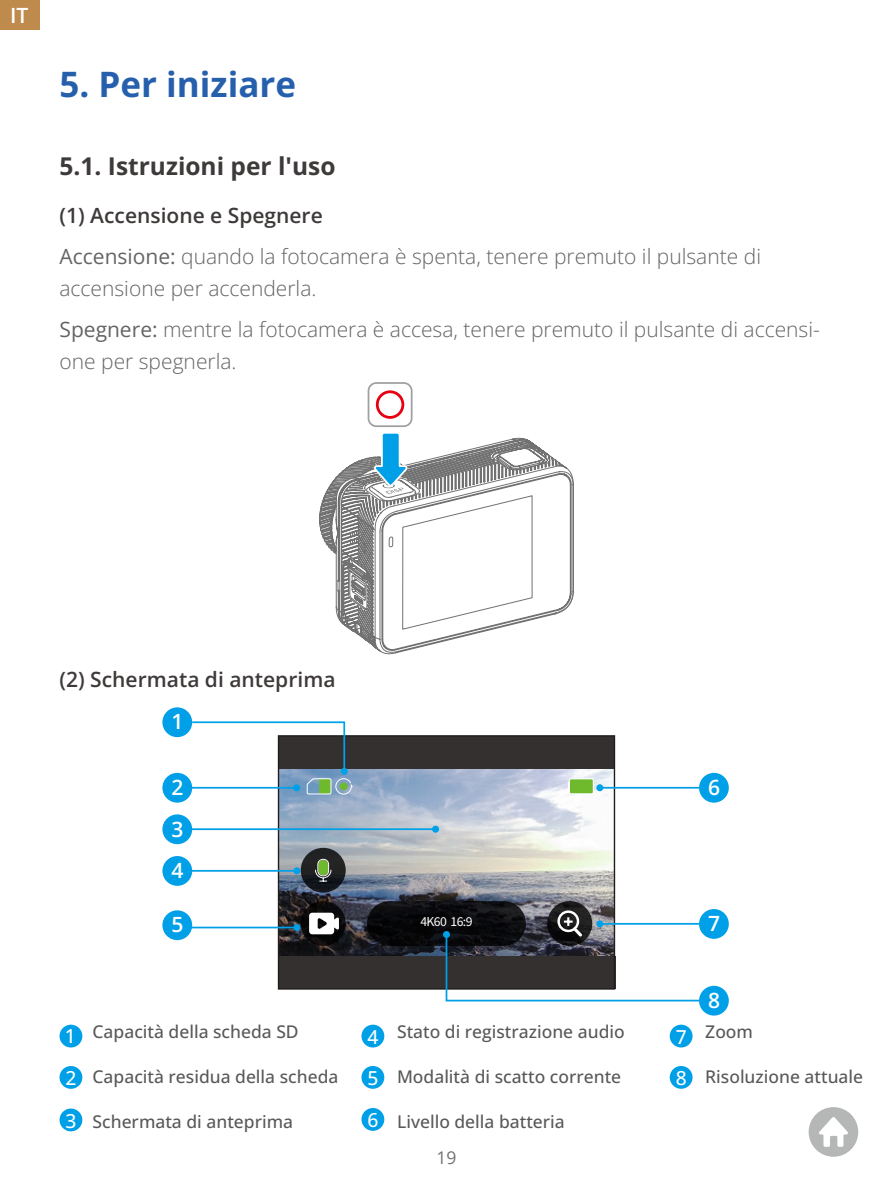
<style>
.page{position:relative;width:893px;height:1191px;background:#fff}
.page>*{position:absolute;margin:0;border:0;box-sizing:border-box;transform-origin:0 0}
.t1{font:700 35px "Open Sans";color:#2660ad}
.t2{font:700 24.5px "Open Sans";color:#3e3a39}
.t3{font:300 21px/41.3px "Open Sans";color:#656464}
.t4{font:600 21px "Open Sans";color:#3e3a39}
.t5{font:600 21px "Open Sans";color:#fff}
.t6{font:500 19.25px "Open Sans";color:#fff}
.t7{font:500 17.5px "Open Sans";color:#595757}
.t8{font:17.5px "Open Sans";color:#727171}
.t9{font:12.25px "Noto Sans SC";letter-spacing:-.05em;color:#fff}
.s1{font-weight:600;color:#3e3a39}
.s2{font-weight:400}
</style>
<div class="page">
<div style="left:0;top:0;width:40px;height:30px;background:#be8b4c"></div>
<svg style="left:809px;top:1107px;width:49px;height:49px"></svg>
<div style="left:368px;top:382px;width:45px;height:45px;border:2px solid #9fa0a0;border-radius:8px"></div>
<div style="left:376px;top:390px;width:28px;height:29px;border:3px solid #e60012;border-radius:50%"></div>
<svg style="left:319px;top:433px;width:249px;height:221px"></svg>
<img style="left:280px;top:768px;width:333px;height:188px">
<div style="left:279px;top:736px;width:335px;height:32px;background:#33302f"></div>
<div style="left:278px;top:956px;width:337px;height:32px;background:#33302f"></div>
<svg style="left:367px;top:901px;width:159px;height:45px;background:#0b0c0f"></svg>
<svg style="left:547px;top:901px;width:45px;height:45px"></svg>
<svg style="left:301px;top:901px;width:45px;height:45px"></svg>
<div style="left:301px;top:848px;width:45px;height:44px;background:linear-gradient(to bottom,#292928,#11151b);border-radius:50%"></div>
<div style="left:318px;top:860px;width:10px;height:15px;background:#6fba2c;border-radius:5px"></div>
<div style="left:317px;top:859px;width:12px;height:17px;border:1px solid #fff;border-radius:5px"></div>
<svg style="left:315px;top:869px;width:17px;height:13px"></svg>
<svg style="left:309px;top:912px;width:30px;height:22px"></svg>
<svg style="left:568px;top:778px;width:26px;height:16px"></svg>
<div style="left:557px;top:910px;width:22px;height:22px;border:2px solid #fff;border-radius:50%"></div>
<div style="left:60px;top:1024px;width:22px;height:23px;background:#00a0e9;border-radius:50%"></div>
<div style="left:60px;top:1108px;width:22px;height:23px;background:#00a0e9;border-radius:50%"></div>
<div style="left:361px;top:1024px;width:23px;height:23px;background:#00a0e9;border-radius:50%"></div>
<div style="left:670px;top:1024px;width:23px;height:23px;background:#00a0e9;border-radius:50%"></div>
<div style="left:361px;top:1066px;width:23px;height:22px;background:#00a0e9;border-radius:50%"></div>
<div style="left:670px;top:1066px;width:23px;height:22px;background:#00a0e9;border-radius:50%"></div>
<div style="left:361px;top:1108px;width:23px;height:22px;background:#00a0e9;border-radius:50%"></div>
<div style="left:60px;top:1066px;width:22px;height:22px;background:#00a0e9;border-radius:50%"></div>
<div style="left:699px;top:773px;width:30px;height:29px;background:#00a0e9;border-radius:50%"></div>
<div style="left:162px;top:910px;width:30px;height:30px;background:#00a0e9;border-radius:50%"></div>
<div style="left:699px;top:909px;width:30px;height:29px;background:#00a0e9;border-radius:50%"></div>
<div style="left:699px;top:985px;width:30px;height:30px;background:#00a0e9;border-radius:50%"></div>
<div style="left:162px;top:707px;width:30px;height:30px;background:#00a0e9;border-radius:50%"></div>
<svg style="left:190px;top:720px;width:163px;height:75px"></svg>
<div style="left:341px;top:768px;width:7px;height:7px;background:#00a3e7;border-radius:50%"></div>
<div style="left:162px;top:773px;width:30px;height:29px;background:#00a0e9;border-radius:50%"></div>
<div style="left:162px;top:856px;width:30px;height:29px;background:#00a0e9;border-radius:50%"></div>
<div style="left:162px;top:814px;width:30px;height:30px;background:#00a0e9;border-radius:50%"></div>
<hr style="left:191px;top:787px;width:106px;height:1px;background:#00a0e9">
<div style="left:293px;top:784px;width:7px;height:7px;background:#00a0e9;border-radius:50%"></div>
<hr style="left:600px;top:787px;width:100px;height:1px;background:#00a0e9">
<div style="left:596px;top:784px;width:7px;height:7px;background:#00a0e9;border-radius:50%"></div>
<hr style="left:189px;top:870px;width:108px;height:1px;background:#00a0e9">
<div style="left:293px;top:867px;width:7px;height:7px;background:#00a0e9;border-radius:50%"></div>
<hr style="left:189px;top:828px;width:247px;height:2px;background:#00a0e9">
<div style="left:432px;top:825px;width:7px;height:7px;background:#00a0e9;border-radius:50%"></div>
<hr style="left:189px;top:926px;width:108px;height:2px;background:#00a0e9">
<div style="left:293px;top:924px;width:7px;height:7px;background:#00a0e9;border-radius:50%"></div>
<svg style="left:445px;top:917px;width:260px;height:85px"></svg>
<div style="left:443px;top:931px;width:7px;height:7px;background:#00a0e9;border-radius:50%"></div>
<hr style="left:600px;top:923px;width:103px;height:1px;background:#00a0e9">
<div style="left:596px;top:920px;width:7px;height:7px;background:#00a0e9;border-radius:50%"></div>
<p class="t5" style="left:10px;top:1px;width:20px">IT</p>
<h1 class="t1" style="left:60px;top:60px;width:238px">5. Per iniziare</h1>
<p class="t2" style="left:60px;top:149px;width:277px">5.1. Istruzioni per l'uso</p>
<p class="t3" style="left:60px;top:194px;width:703px"><span class="s1">(1) Accensione e Spegnere<br></span><span class="s2">Accensione:</span> quando la fotocamera è spenta, tenere premuto il pulsante di</p>
<p class="t3" style="left:60px;top:267px;width:762px">accensione per accenderla.<br><span class="s2">Spegnere:</span> mentre la fotocamera è accesa, tenere premuto il pulsante di accensi-</p>
<p class="t3" style="left:60px;top:340px;width:179px">one per spegnerla.</p>
<p class="t4" style="left:60px;top:665px;width:278px">(2) Schermata di anteprima</p>
<p class="t5" style="left:172px;top:707px;width:14px">1</p>
<p class="t5" style="left:172px;top:773px;width:14px">2</p>
<p class="t5" style="left:708px;top:773px;width:14px">6</p>
<p class="t5" style="left:172px;top:814px;width:14px">3</p>
<p class="t5" style="left:172px;top:856px;width:14px">4</p>
<p class="t5" style="left:172px;top:910px;width:14px">5</p>
<p class="t5" style="left:708px;top:909px;width:14px">7</p>
<p class="t9" style="left:420px;top:914px;width:54px">4K60 16:9</p>
<p class="t7" style="left:93px;top:1020px;width:208px">Capacità della scheda SD</p>
<p class="t7" style="left:93px;top:1064px;width:247px">Capacità residua della scheda</p>
<p class="t7" style="left:93px;top:1109px;width:202px">Schermata di anteprima</p>
<p class="t7" style="left:397px;top:1020px;width:229px">Stato di registrazione audio</p>
<p class="t7" style="left:397px;top:1064px;width:226px">Modalità di scatto corrente</p>
<p class="t7" style="left:397px;top:1109px;width:169px">Livello della batteria</p>
<p class="t6" style="left:65px;top:1022px;width:13px">1</p>
<p class="t6" style="left:66px;top:1065px;width:13px">2</p>
<p class="t6" style="left:367px;top:1023px;width:13px">4</p>
<p class="t6" style="left:676px;top:1023px;width:13px">7</p>
<p class="t6" style="left:367px;top:1065px;width:13px">5</p>
<p class="t6" style="left:676px;top:1065px;width:13px">8</p>
<p class="t6" style="left:66px;top:1107px;width:13px">3</p>
<p class="t6" style="left:367px;top:1107px;width:13px">6</p>
<p class="t8" style="left:436px;top:1145px;width:22px">19</p>
<p class="t5" style="left:708px;top:986px;width:14px">8</p>
<p class="t7" style="left:705px;top:1020px;width:49px">Zoom</p>
<p class="t7" style="left:705px;top:1064px;width:159px">Risoluzione attuale</p>
</div>
